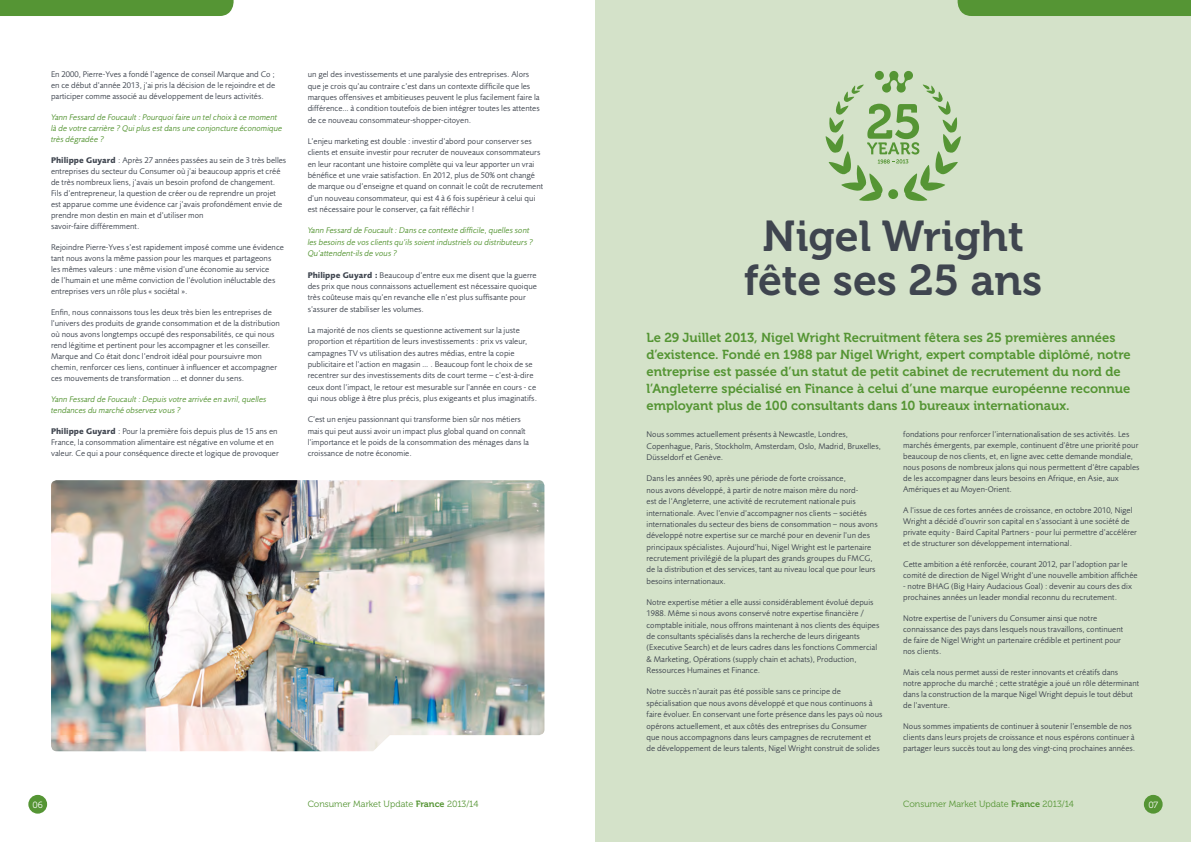
<style>
.page{position:relative;width:1191px;height:842px;background:#fff}
.page>*{position:absolute;margin:0;border:0;box-sizing:border-box;transform-origin:0 0}
.t1{font:43px/44px "Museo 700";color:#3f454f;text-align:center}
.t2{font:13px/17px "Museo 700";color:#559534}
.t3{font:9px "Museo 300";color:#559534}
.t4{font:9px "Museo 300";color:#fff}
.t5{font:8.5px/11.4px "Foundry Sans";letter-spacing:.005em;color:#3f454f}
.t6{font:italic 8.5px/11px "Foundry Sans";letter-spacing:.005em;color:#559534}
.s1{font-weight:700}
.s2{font-family:"Museo 700"}
</style>
<div class="page">
<div style="left:595px;top:0;width:596px;height:842px;background:#d4e2c9"></div>
<div style="left:0;top:0;width:234px;height:16px;background:#559534"></div>
<div style="left:28px;top:795px;width:19px;height:19px;background:#559534;border-radius:50%"></div>
<div style="left:957px;top:0;width:234px;height:16px;background:#559534"></div>
<div style="left:1143px;top:795px;width:19px;height:19px;background:#559534;border-radius:50%"></div>
<svg style="left:825px;top:71px;width:135px;height:130px"></svg>
<img style="left:51px;top:480px;width:493px;height:271px">
<p class="t5" style="left:51px;top:69px;width:226px;line-height:11px;text-align:justify">En 2000, Pierre-Yves a fondé l’agence de conseil Marque and Co ; en ce début d’année 2013, j’ai pris la décision de le rejoindre et de participer comme associé au développement de leurs activités.</p>
<p class="t6" style="left:51px;top:112px;width:233px">Yann Fessard de Foucault : Pourquoi faire un tel choix à ce moment là de votre carrière ? Qui plus est dans une conjoncture économique très dégradée ?</p>
<p class="t5" style="left:51px;top:155px;width:237px;line-height:11px"><span class="s1">Philippe Guyard</span> : Après 27 années passées au sein de 3 très belles entreprises du secteur du Consumer où j’ai beaucoup appris et créé de très nombreux liens, j’avais un besoin profond de changement.<br>Fils d’entrepreneur, la question de créer ou de reprendre un projet est apparue comme une évidence car j’avais profondément envie de prendre mon destin en main et d’utiliser mon<br>savoir-faire différemment.</p>
<p class="t5" style="left:51px;top:242px;width:234px;line-height:11px">Rejoindre Pierre-Yves s’est rapidement imposé comme une évidence tant nous avons la même passion pour les marques et partageons<br>les mêmes valeurs : une même vision d’une économie au service<br>de l’humain et une même conviction de l’évolution inéluctable des entreprises vers un rôle plus « sociétal ».</p>
<p class="t5" style="left:51px;top:307px;width:230px;line-height:11px">Enfin, nous connaissons tous les deux très bien les entreprises de l’univers des produits de grande consommation et de la distribution où nous avons longtemps occupé des responsabilités, ce qui nous rend légitime et pertinent pour les accompagner et les conseiller.<br>Marque and Co était donc l’endroit idéal pour poursuivre mon chemin, renforcer ces liens, continuer à influencer et accompagner ces mouvements de transformation … et donner du sens.</p>
<p class="t6" style="left:51px;top:394px;width:217px">Yann Fessard de Foucault : Depuis votre arrivée en avril, quelles tendances du marché observez vous ?</p>
<p class="t5" style="left:51px;top:426px;width:229px;line-height:11px"><span class="s1">Philippe Guyard</span> : Pour la première fois depuis plus de 15 ans en<br>France, la consommation alimentaire est négative en volume et en valeur. Ce qui a pour conséquence directe et logique de provoquer</p>
<p class="t5" style="left:308px;top:69px;width:233px">un gel des investissements et une paralysie des entreprises. Alors que je crois qu’au contraire c’est dans un contexte difficile que les marques offensives et ambitieuses peuvent le plus facilement faire la différence… à condition toutefois de bien intégrer toutes les attentes de ce nouveau consommateur-shopper-citoyen.</p>
<p class="t5" style="left:308px;top:135px;width:237px">L’enjeu marketing est double : investir d’abord pour conserver ses clients et ensuite investir pour recruter de nouveaux consommateurs en leur racontant une histoire complète qui va leur apporter un vrai bénéfice et une vraie satisfaction. En 2012, plus de 50% ont changé de marque ou d’enseigne et quand on connait le coût de recrutement d’un nouveau consommateur, qui est 4 à 6 fois supérieur à celui qui est nécessaire pour le conserver, ça fait réfléchir !</p>
<p class="t6" style="left:308px;top:225px;width:227px;line-height:11.4px">Yann Fessard de Foucault : Dans ce contexte difficile, quelles sont les besoins de vos clients qu’ils soient industriels ou distributeurs ?<br>Qu’attendent-ils de vous ?</p>
<p class="t5" style="left:308px;top:269px;width:231px"><span class="s1">Philippe Guyard :</span> Beaucoup d’entre eux me disent que la guerre des prix que nous connaissons actuellement est nécessaire quoique très coûteuse mais qu’en revanche elle n’est plus suffisante pour s’assurer de stabiliser les volumes.</p>
<p class="t5" style="left:308px;top:324px;width:231px">La majorité de nos clients se questionne activement sur la juste proportion et répartition de leurs investissements : prix vs valeur, campagnes TV vs utilisation des autres médias, entre la copie publicitaire et l’action en magasin … . Beaucoup font le choix de se recentrer sur des investissements dits de court terme – c’est-à-dire ceux dont l’impact, le retour est mesurable sur l’année en cours - ce qui nous oblige à être plus précis, plus exigeants et plus imaginatifs.</p>
<p class="t5" style="left:308px;top:414px;width:223px">C’est un enjeu passionnant qui transforme bien sûr nos métiers mais qui peut aussi avoir un impact plus global quand on connaît l’importance et le poids de la consommation des ménages dans la croissance de notre économie.</p>
<h1 class="t1" style="left:744px;top:214px;width:300px">Nigel Wright fête ses 25 ans</h1>
<p class="t2" style="left:646px;top:329px;width:485px">Le 29 Juillet 2013, Nigel Wright Recruitment fêtera ses 25 premières années d’existence. Fondé en 1988 par Nigel Wright, expert comptable diplômé, notre entreprise est passée d’un statut de petit cabinet de recrutement du nord de l’Angleterre spécialisé en Finance à celui d’une marque européenne reconnue employant plus de 100 consultants dans 10 bureaux internationaux.</p>
<p class="t5" style="left:646px;top:429px;width:236px">Nous sommes actuellement présents à Newcastle, Londres,<br>Copenhague, Paris, Stockholm, Amsterdam, Oslo, Madrid, Bruxelles,<br>Düsseldorf et Genève.</p>
<p class="t5" style="left:646px;top:473px;width:233px">Dans les années 90, après une période de forte croissance,<br>nous avons développé, à partir de notre maison mère du nord-<br>est de l’Angleterre, une activité de recrutement nationale puis internationale. Avec l’envie d’accompagner nos clients – sociétés internationales du secteur des biens de consommation – nous avons développé notre expertise sur ce marché pour en devenir l’un des principaux spécialistes. Aujourd’hui, Nigel Wright est le partenaire recrutement privilégié de la plupart des grands groupes du FMCG, de la distribution et des services, tant au niveau local que pour leurs besoins internationaux.</p>
<p class="t5" style="left:646px;top:596px;width:234px">Notre expertise métier a elle aussi considérablement évolué depuis 1988. Même si nous avons conservé notre expertise financière / comptable initiale, nous offrons maintenant à nos clients des équipes de consultants spécialisés dans la recherche de leurs dirigeants (Executive Search) et de leurs cadres dans les fonctions Commercial &amp; Marketing, Opérations (supply chain et achats), Production, Ressources Humaines et Finance.</p>
<p class="t5" style="left:646px;top:686px;width:237px">Notre succès n’aurait pas été possible sans ce principe de spécialisation que nous avons développé et que nous continuons à faire évoluer. En conservant une forte présence dans les pays où nous opérons actuellement, et aux côtés des entreprises du Consumer<br>que nous accompagnons dans leurs campagnes de recrutement et<br>de développement de leurs talents, Nigel Wright construit de solides</p>
<p class="t5" style="left:903px;top:429px;width:238px;line-height:11px">fondations pour renforcer l’internationalisation de ses activités. Les marchés émergents, par exemple, continuent d’être une priorité pour beaucoup de nos clients, et, en ligne avec cette demande mondiale, nous posons de nombreux jalons qui nous permettent d’être capables de les accompagner dans leurs besoins en Afrique, en Asie, aux Amériques et au Moyen-Orient.</p>
<p class="t5" style="left:903px;top:505px;width:235px;line-height:11px">A l’issue de ces fortes années de croissance, en octobre 2010, Nigel Wright a décidé d’ouvrir son capital en s’associant à une société de private equity - Baird Capital Partners - pour lui permettre d’accélérer et de structurer son développement international.</p>
<p class="t5" style="left:903px;top:559px;width:236px;line-height:11px">Cette ambition a été renforcée, courant 2012, par l’adoption par le comité de direction de Nigel Wright d’une nouvelle ambition affichée</p>
<p class="t5" style="left:903px;top:581px;width:230px;line-height:11px">- notre BHAG (Big Hairy Audacious Goal) : devenir au cours des dix prochaines années un leader mondial reconnu du recrutement.</p>
<p class="t5" style="left:903px;top:613px;width:221px;line-height:11px">Notre expertise de l’univers du Consumer ainsi que notre connaissance des pays dans lesquels nous travaillons, continuent de faire de Nigel Wright un partenaire crédible et pertinent pour nos clients.</p>
<p class="t5" style="left:903px;top:667px;width:237px;line-height:11px">Mais cela nous permet aussi de rester innovants et créatifs dans<br>notre approche du marché ; cette stratégie a joué un rôle déterminant dans la construction de la marque Nigel Wright depuis le tout début de l’aventure.</p>
<p class="t5" style="left:903px;top:721px;width:234px;line-height:11px">Nous sommes impatients de continuer à soutenir l’ensemble de nos clients dans leurs projets de croissance et nous espérons continuer à partager leurs succès tout au long des vingt-cinq prochaines années.</p>
<p class="t4" style="left:32px;top:800px;width:12px">06</p>
<p class="t3" style="left:308px;top:799px;width:172px">Consumer Market Update <span class="s2">France</span> 2013/14</p>
<p class="t3" style="left:903px;top:799px;width:172px">Consumer Market Update <span class="s2">France</span> 2013/14</p>
<p class="t4" style="left:1148px;top:800px;width:11px">07</p>
</div>
